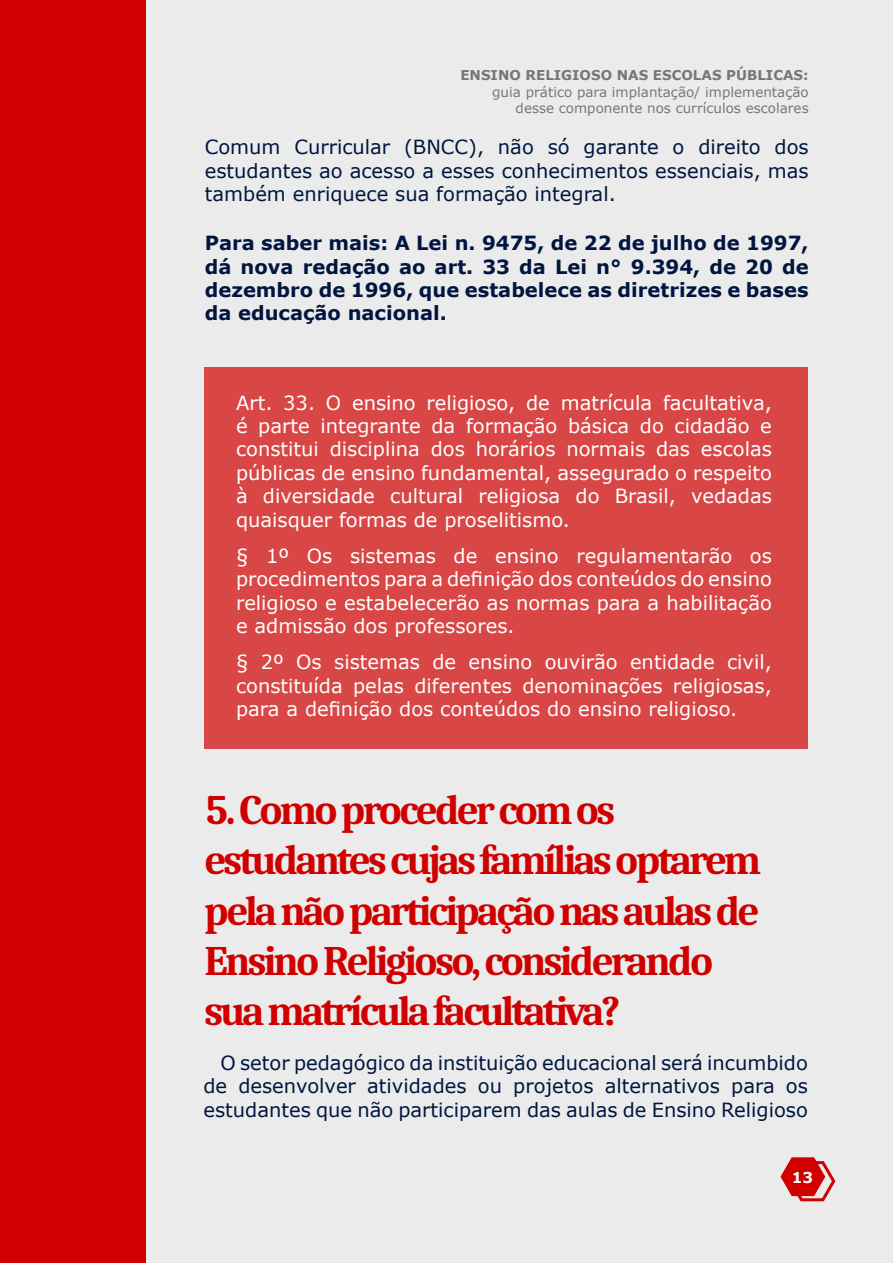
<style>
.page{position:relative;width:893px;height:1263px;background:#ebebeb}
.page>*{position:absolute;margin:0;border:0;box-sizing:border-box;transform-origin:0 0}
.Estilo_de_parágrafo_1{font:700 42px/50.4px "Caladea";letter-spacing:-.075em;color:#d10000}
.TEXTO{font:19.5px/23.4px "Verdana";color:#fff;text-align:justify}
.TEXTO-2{font:19.5px/23.4px "Verdana";color:#001640;text-align:justify}
.TEXTO-3{font:700 19.5px/23.4px "Verdana";color:#001640;text-align:justify}
.t1{font:700 15px "Verdana";color:#fff}
.t2{font:13.5px/16.2px "Verdana";color:#767778;text-align:right}
.t3{font:700 13.5px "Verdana";color:#767778}
</style>
<div class="page">
<div style="left:204px;top:367px;width:604px;height:381px;background:#d84646"></div>
<svg style="left:780px;top:1157px;width:56px;height:45px"></svg>
<div style="left:0;top:0;width:146px;height:1263px;background:#d10000"></div>
<p class="t3" style="left:460px;top:66px;width:350px">ENSINO RELIGIOSO NAS ESCOLAS PÚBLICAS:</p>
<p class="t2" style="left:492px;top:84px;width:318px">guia prático para implantação/ implementação desse componente nos currículos escolares</p>
<p class="TEXTO-2" style="left:205px;top:135px;width:605px">Comum Curricular (BNCC), não só garante o direito dos estudantes ao acesso a esses conhecimentos essenciais, mas também enriquece sua formação integral.</p>
<p class="TEXTO-3" style="left:205px;top:231px;width:605px">Para saber mais: A Lei n. 9475, de 22 de julho de 1997, dá nova redação ao art. 33 da Lei n° 9.394, de 20 de dezembro de 1996, que estabelece as diretrizes e bases da educação nacional.</p>
<p class="TEXTO" style="left:236px;top:391px;width:537px">Art. 33. O ensino religioso, de matrícula facultativa, é parte integrante da formação básica do cidadão e constitui disciplina dos horários normais das escolas públicas de ensino fundamental, assegurado o respeito à diversidade cultural religiosa do Brasil, vedadas quaisquer formas de proselitismo.</p>
<p class="TEXTO" style="left:236px;top:544px;width:537px">§ 1º Os sistemas de ensino regulamentarão os procedimentos para a definição dos conteúdos do ensino religioso e estabelecerão as normas para a habilitação e admissão dos professores.</p>
<p class="TEXTO" style="left:236px;top:650px;width:537px">§ 2º Os sistemas de ensino ouvirão entidade civil, constituída pelas diferentes denominações religiosas, para a definição dos conteúdos do ensino religioso.</p>
<p class="Estilo_de_parágrafo_1" style="left:204px;top:783px;width:559px">5. Como proceder com os estudantes cujas famílias optarem pela não participação nas aulas de<br>Ensino Religioso, considerando sua matrícula facultativa?</p>
<p class="TEXTO-2" style="left:203px;top:1051px;width:606px;text-indent:17px">O setor pedagógico da instituição educacional será incumbido de desenvolver atividades ou projetos alternativos para os estudantes que não participarem das aulas de Ensino Religioso</p>
<p class="t1" style="left:792px;top:1166px;width:23px">13</p>
</div>
